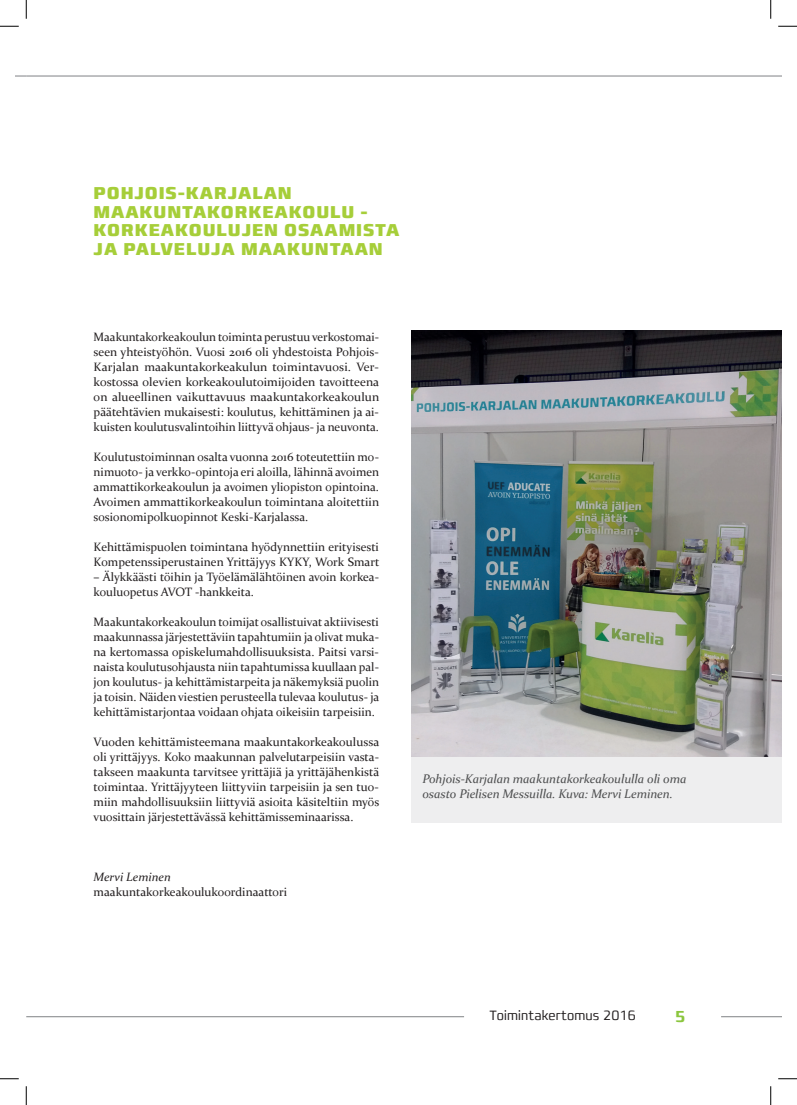
<style>
.page{position:relative;width:797px;height:1105px;background:#fff}
.page>*{position:absolute;margin:0;border:0;box-sizing:border-box;transform-origin:0 0}
.t1{font:800 condensed 17.5px/18.8px "Francker CYR";letter-spacing:.05em;color:#a6ce39}
.t2{font:16.25px "Francker CYR Condensed Smbold";color:#8bc63e}
.t3{font:300 condensed 13.75px "Francker CYR";letter-spacing:.01em;color:#231f20}
.t4{font:italic 12.5px/15px "Constantia";letter-spacing:-.005em;color:#4b4c4d}
.t5{font:12.12px/15px "Constantia";color:#231f20;text-align:justify}
.t6{font:italic 12.12px "Constantia";color:#231f20}
</style>
<div class="page">
<hr style="left:26px;top:1016px;width:438px;height:1px;background:#808285">
<hr style="left:26px;top:76px;width:755px;height:1px;background:#808285">
<hr style="left:721px;top:1016px;width:60px;height:1px;background:#808285">
<div style="left:412px;top:757px;width:369px;height:65px;background:#ededee"></div>
<img style="left:412px;top:331px;width:369px;height:425px">
<svg style="left:0;top:25px;width:19px;height:2px"></svg>
<svg style="left:778px;top:25px;width:19px;height:2px"></svg>
<svg style="left:0;top:1078px;width:19px;height:1px"></svg>
<svg style="left:778px;top:1078px;width:19px;height:1px"></svg>
<svg style="left:25px;top:0;width:2px;height:19px"></svg>
<svg style="left:25px;top:1086px;width:2px;height:19px"></svg>
<svg style="left:770px;top:0;width:1px;height:19px"></svg>
<svg style="left:770px;top:1086px;width:1px;height:19px"></svg>
<h1 class="t1" style="left:94px;top:184px;width:307px">POHJOIS-KARJALAN<br>MAAKUNTAKORKEAKOULU -<br>KORKEAKOULUJEN OSAAMISTA<br>JA PALVELUJA MAAKUNTAAN</h1>
<p class="t5" style="left:94px;top:329px;width:287px">Maakuntakorkeakoulun toiminta perustuu verkostomai&shy;seen yhteistyöhön. Vuosi 2016 oli yhdestoista Pohjois-Karjalan maakuntakorkeakulun toimintavuosi. Ver&shy;kostossa olevien korkeakoulutoimijoiden tavoitteena on alueellinen vaikuttavuus maakuntakorkeakoulun päätehtävien mukaisesti: koulutus, kehittäminen ja ai&shy;kuisten koulutusvalintoihin liittyvä ohjaus- ja neuvonta.</p>
<p class="t5" style="left:94px;top:449px;width:287px">Koulutustoiminnan osalta vuonna 2016 toteutettiin mo&shy;nimuoto- ja verkko-opintoja eri aloilla, lähinnä avoimen ammattikorkeakoulun ja avoimen yliopiston opintoina.<br>Avoimen ammattikorkeakoulun toimintana aloitettiin sosionomipolkuopinnot Keski-Karjalassa.</p>
<p class="t5" style="left:94px;top:539px;width:287px">Kehittämispuolen toimintana hyödynnettiin erityisesti<br>Kompetenssiperustainen Yrittäjyys KYKY, Work Smart</p>
<p class="t5" style="left:94px;top:569px;width:287px">– Älykkäästi töihin ja Työelämälähtöinen avoin korkea&shy;kouluopetus AVOT -hankkeita.</p>
<p class="t5" style="left:94px;top:614px;width:287px">Maakuntakorkeakoulun toimijat osallistuivat aktiivisesti maakunnassa järjestettäviin tapahtumiin ja olivat muka&shy;na kertomassa opiskelumahdollisuuksista. Paitsi varsi&shy;naista koulutusohjausta niin tapahtumissa kuullaan pal&shy;jon koulutus- ja kehittämistarpeita ja näkemyksiä puolin ja toisin. Näiden viestien perusteella tulevaa koulutus- ja kehittämistarjontaa voidaan ohjata oikeisiin tarpeisiin.</p>
<p class="t5" style="left:94px;top:734px;width:287px">Vuoden kehittämisteemana maakuntakorkeakoulussa oli yrittäjyys. Koko maakunnan palvelutarpeisiin vasta&shy;takseen maakunta tarvitsee yrittäjiä ja yrittäjähenkistä toimintaa. Yrittäjyyteen liittyviin tarpeisiin ja sen tuo&shy;miin mahdollisuuksiin liittyviä asioita käsiteltiin myös vuosittain järjestettävässä kehittämisseminaarissa.</p>
<p class="t6" style="left:94px;top:869px;width:79px">Mervi Leminen</p>
<p class="t5" style="left:94px;top:884px;width:195px">maakuntakorkeakoulukoordinaattori</p>
<p class="t4" style="left:422px;top:771px;width:265px">Pohjois-Karjalan maakuntakorkeakoululla oli oma osasto Pielisen Messuilla. Kuva: Mervi Leminen.</p>
<p class="t3" style="left:489px;top:1007px;width:148px">Toimintakertomus 2016</p>
<h2 class="t2" style="left:675px;top:1006px;width:12px">5</h2>
</div>
